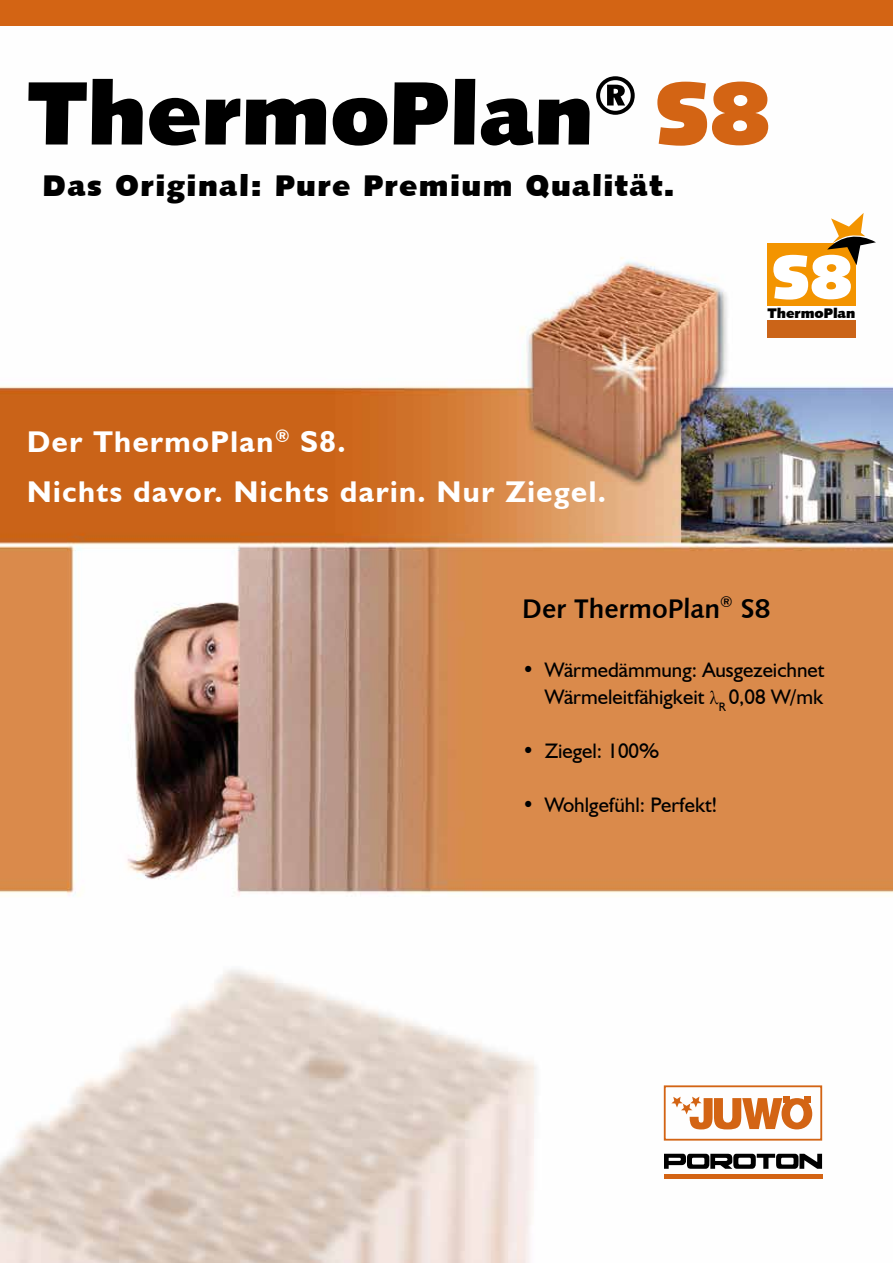
<style>
.page{position:relative;width:893px;height:1263px;background:#fff}
.page>*{position:absolute;margin:0;border:0;box-sizing:border-box;transform-origin:0 0}
.t1{font:90px "Humanist 531 BT Ultra Black A";color:#000}
.t2{font:700 30px/49.5px "Humanist 521 BT";letter-spacing:.05em;color:#fff}
.t3{font:30px "Humanist 531 BT Ultra Black A";letter-spacing:.05em;color:#000}
.t4{font:27px "Humanist 531 BT Bold A";color:#000}
.t5{font:21px/27px "Humanist 521 BT";color:#000;text-align:right}
.t6{font:13.95px "Humanist 531 BT Ultra Black A";color:#000}
.s1{color:#d36414}
.s2{font-family:"Garamond"}
</style>
<div class="page">
<img style="left:0;top:257px;width:893px;height:1006px">
<div style="left:768px;top:305px;width:88px;height:16px;background:#fff"></div>
<div style="left:767px;top:243px;width:89px;height:62px;background:#f39400"></div>
<div style="left:768px;top:320px;width:88px;height:18px;background:#cb6418"></div>
<svg style="left:773px;top:213px;width:103px;height:87px"></svg>
<div style="left:664px;top:1085px;width:158px;height:55px;border:2px solid #d36414"></div>
<svg style="left:671px;top:1096px;width:141px;height:33px"></svg>
<hr style="left:664px;top:1174px;width:158px;height:4px;background:#d36414">
<svg style="left:664px;top:1154px;width:158px;height:15px"></svg>
<div style="left:0;top:0;width:893px;height:26px;background:#d36414"></div>
<h1 class="t1" style="left:27px;top:56px;width:744px">ThermoPlan<sup>®</sup> <span class="s1">S8</span></h1>
<h2 class="t3" style="left:43px;top:167px;width:633px">Das Original: Pure Premium Qualität.</h2>
<h2 class="t2" style="left:27px;top:417px;width:580px">Der ThermoPlan<sup>®</sup> S8.<br>Nichts davor. Nichts darin. Nur Ziegel.</h2>
<p class="t6" style="left:767px;top:304px;width:89px">ThermoPlan</p>
<p class="t4" style="left:522px;top:592px;width:250px">Der ThermoPlan<sup>®</sup> S8</p>
<p class="t5" style="left:522px;top:656px;width:304px">• Wärmedämmung: Ausgezeichnet<br>Wärmeleitfähigkeit <span class="s2">λ</span><sub>R</sub> 0,08 W/mk</p>
<p class="t5" style="left:522px;top:737px;width:139px">• Ziegel: 100%</p>
<p class="t5" style="left:522px;top:791px;width:197px">• Wohlgefühl: Perfekt!</p>
</div>
